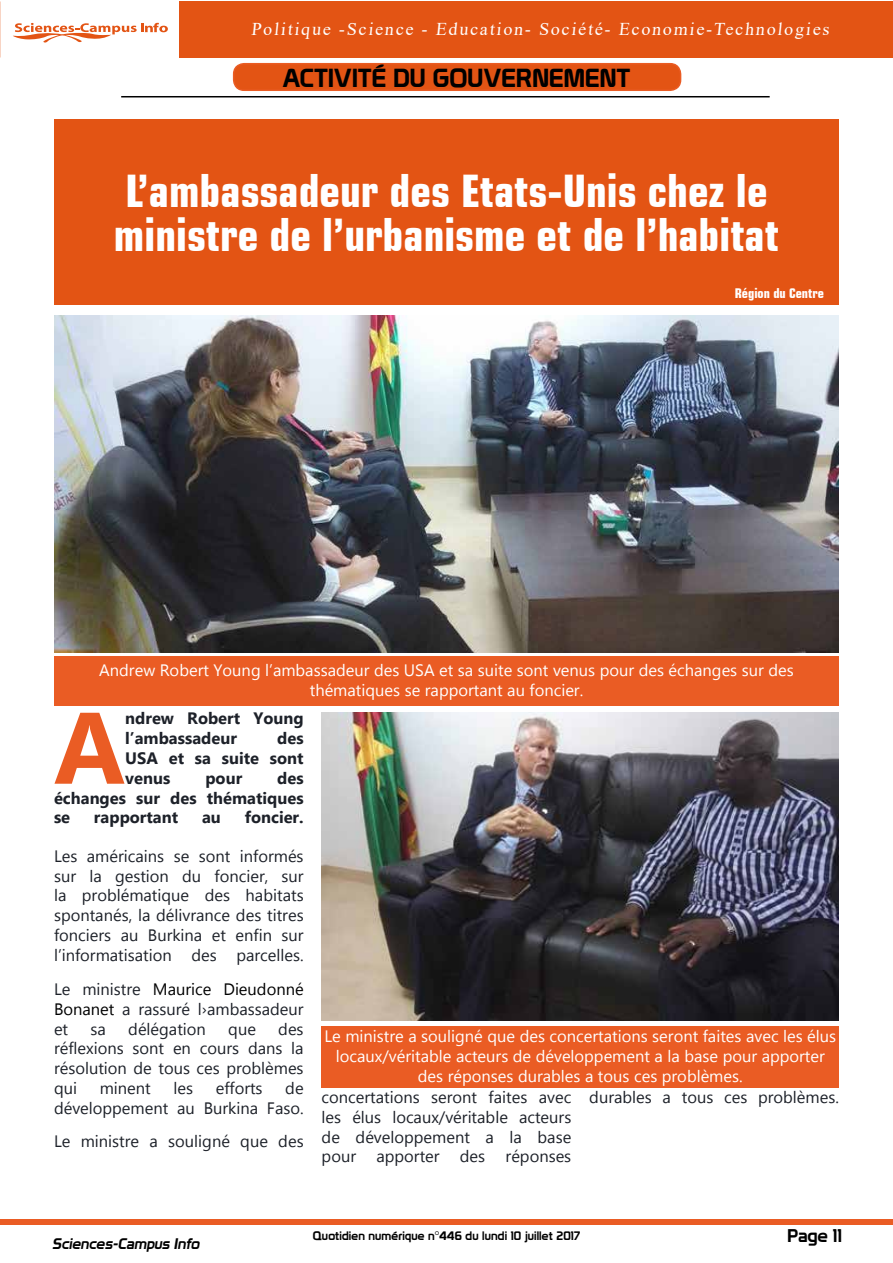
<style>
.page{position:relative;width:893px;height:1263px;background:#fff}
.page>*{position:absolute;margin:0;border:0;box-sizing:border-box;transform-origin:0 0}
.t1{font:700 101.4px "Myanmar Text";color:#ea5c24}
.t2{font:700 condensed 45px/43.5px "Square 721 BT";color:#fff}
.t3{font:25.5px "Prototype";color:#000}
.t4{font:18px "Times New Roman";color:#fff}
.t5{font:18px "Prototype";color:#000}
.t6{font:16.5px/19.8px "Myanmar Text";color:#1d2129;text-align:justify}
.t7{font:16.5px/19.8px "Myanmar Text";color:#fff;text-align:center}
.t8{font:700 16.5px/19.8px "Myanmar Text";color:#1d2129;text-align:justify}
.t9{font:italic 15px "Prototype";color:#000}
.t10{font:700 condensed 13.5px "Square 721 BT";color:#fff}
.t11{font:12px "Prototype";letter-spacing:.01em;color:#000}
.s1{color:#000}
</style>
<div class="page">
<div style="left:0;top:1219px;width:893px;height:6px;background:#ea5c24"></div>
<svg style="left:13px;top:23px;width:155px;height:20px"></svg>
<div style="left:180px;top:1px;width:713px;height:56px;background:#e35414"></div>
<hr style="left:121px;top:96px;width:649px;height:1px;background:#000">
<div style="left:234px;top:64px;width:447px;height:26px;background:#e35414;border-radius:10px"></div>
<div style="left:233px;top:63px;width:448px;height:28px;border:2px solid #ea5c24;border-radius:10px"></div>
<div style="left:54px;top:119px;width:785px;height:186px;background:#e35414"></div>
<img style="left:54px;top:315px;width:785px;height:338px">
<div style="left:54px;top:656px;width:785px;height:50px;background:#ea5c24"></div>
<img style="left:322px;top:712px;width:517px;height:308px">
<div style="left:322px;top:1026px;width:517px;height:61px;background:#ea5c24"></div>
<p class="t4" style="left:251px;top:16px;width:582px">Politique -Science - Education- Société- Economie-Technologies</p>
<h3 class="t3" style="left:282px;top:63px;width:350px">ACTIVITÉ DU GOUVERNEMENT</h3>
<h2 class="t2" style="left:114px;top:169px;width:667px">L’ambassadeur des Etats-Unis chez le ministre de l’urbanisme et de l’habitat</h2>
<p class="t10" style="left:735px;top:285px;width:91px">Région du Centre</p>
<p class="t7" style="left:99px;top:661px;width:696px">Andrew Robert Young l’ambassadeur des USA et sa suite sont venus pour des échanges sur des thématiques se rapportant au foncier.</p>
<h1 class="t1" style="left:54px;top:689px;width:73px">A</h1>
<p class="t8" style="left:125px;top:709px;width:180px">ndrew Robert Young l’ambassadeur</p>
<p class="t8" style="left:125px;top:728px;width:180px;text-indent:152px">des USA et sa suite sont venus</p>
<p class="t8" style="left:54px;top:768px;width:251px;text-indent:223px">des échanges sur des thématiques se</p>
<p class="t8" style="left:205px;top:768px;width:38px">pour</p>
<p class="t8" style="left:94px;top:808px;width:86px">rapportant</p>
<p class="t8" style="left:202px;top:808px;width:20px">au</p>
<p class="t8" style="left:245px;top:808px;width:60px">foncier.</p>
<p class="t6" style="left:54px;top:846px;width:251px">Les américains se sont informés sur la gestion du foncier, sur la problématique des habitats spontanés, la délivrance des titres fonciers au Burkina et enfin sur l’informatisation des parcelles.</p>
<p class="t6" style="left:54px;top:979px;width:251px">Le ministre <span class="s1">Maurice Dieudonné Bonanet</span> a rassuré l›ambassadeur et</p>
<p class="t6" style="left:91px;top:1019px;width:17px">sa</p>
<p class="t6" style="left:128px;top:1019px;width:79px">délégation</p>
<p class="t6" style="left:228px;top:1019px;width:29px">que</p>
<p class="t6" style="left:54px;top:1019px;width:251px;text-indent:224px">des réflexions sont en cours dans la résolution de tous ces problèmes qui</p>
<p class="t6" style="left:100px;top:1078px;width:53px">minent</p>
<p class="t6" style="left:173px;top:1078px;width:21px">les</p>
<p class="t6" style="left:216px;top:1078px;width:48px">efforts</p>
<p class="t6" style="left:54px;top:1078px;width:251px;text-align:right">de<br>développement au Burkina Faso.</p>
<p class="t6" style="left:54px;top:1131px;width:251px">Le ministre a souligné que des</p>
<p class="t7" style="left:324px;top:1027px;width:513px">Le ministre a souligné que des concertations seront faites avec les élus locaux/véritable acteurs de développement a la base pour apporter des réponses durables a tous ces problèmes.</p>
<p class="t6" style="left:322px;top:1087px;width:251px">concertations seront faites avec les élus locaux/véritable acteurs de développement a la base pour apporter des réponses</p>
<p class="t6" style="left:589px;top:1087px;width:251px">durables a tous ces problèmes.</p>
<p class="t9" style="left:52px;top:1234px;width:152px">Sciences-Campus Info</p>
<p class="t5" style="left:787px;top:1225px;width:56px">Page 11</p>
<p class="t11" style="left:313px;top:1228px;width:269px">Quotidien numérique n°446 du lundi 10 juillet 2017</p>
</div>
